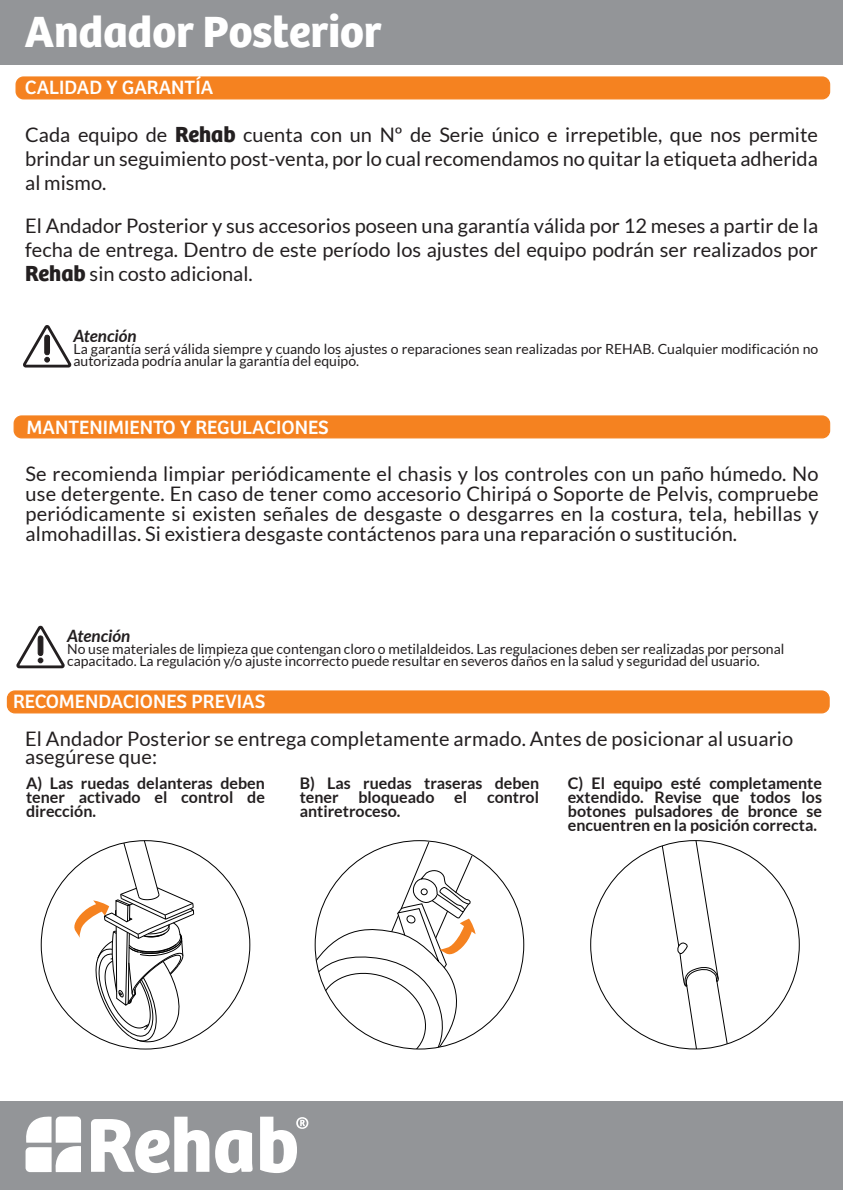
<style>
.page{position:relative;width:843px;height:1190px;background:#fff}
.page>*{position:absolute;margin:0;border:0;box-sizing:border-box;transform-origin:0 0}
.t1{font:700 45.4px "Bree";color:#fff}
.t2{font:20px/24px "Lato";letter-spacing:.01em;color:#231f20;text-align:justify}
.t3{font:20px "Bree";color:#fff}
.t4{font:italic 700 17px "Lato";color:#231f20}
.t5{font:700 16px/14px "Lato";color:#231f20;text-align:justify}
.t6{font:14px/12px "Lato";color:#231f20}
.s1{font-family:"Bree";font-weight:700;font-size:22.6px}
</style>
<div class="page">
<div style="left:0;top:0;width:842px;height:64px;background:#939598"></div>
<div style="left:7px;top:691px;width:821px;height:22px;background:#f58220;border-radius:8px"></div>
<div style="left:7px;top:690px;width:822px;height:23px;border:1px solid #f58220;border-radius:8px"></div>
<div style="left:16px;top:77px;width:813px;height:22px;background:#f58220;border-radius:7px"></div>
<div style="left:15px;top:76px;width:814px;height:23px;border:1px solid #f58220;border-radius:7px"></div>
<div style="left:14px;top:416px;width:815px;height:22px;background:#f58220;border-radius:7px"></div>
<div style="left:14px;top:415px;width:815px;height:23px;border:1px solid #f58220;border-radius:7px"></div>
<svg style="left:23px;top:325px;width:49px;height:43px"></svg>
<svg style="left:16px;top:625px;width:49px;height:44px"></svg>
<svg style="left:659px;top:841px;width:77px;height:208px"></svg>
<svg style="left:315px;top:842px;width:160px;height:207px"></svg>
<svg style="left:41px;top:841px;width:153px;height:207px"></svg>
<div style="left:0;top:1102px;width:842px;height:88px;background:#939598"></div>
<svg style="left:91px;top:1117px;width:118px;height:56px"></svg>
<svg style="left:215px;top:1130px;width:38px;height:43px"></svg>
<svg style="left:260px;top:1117px;width:48px;height:56px"></svg>
<svg style="left:25px;top:1116px;width:56px;height:56px"></svg>
<h1 class="t1" style="left:25px;top:3px;width:358px">Andador Posterior</h1>
<p class="t3" style="left:25px;top:75px;width:190px">CALIDAD Y GARANTÍA</p>
<p class="t2" style="left:25px;top:123px;width:793px">Cada equipo de <span class="s1">Rehab</span> cuenta con un Nº de Serie único e irrepetible, que nos permite brindar un seguimiento post-venta, por lo cual recomendamos no quitar la etiqueta adherida al mismo.</p>
<p class="t2" style="left:25px;top:214px;width:794px">El Andador Posterior y sus accesorios poseen una garantía válida por 12 meses a partir de la fecha de entrega. Dentro de este período los ajustes del equipo podrán ser realizados por <span class="s1">Rehab</span> sin costo adicional.</p>
<p class="t4" style="left:73px;top:326px;width:65px">Atención</p>
<p class="t6" style="left:73px;top:342px;width:745px">La garantía será válida siempre y cuando los ajustes o reparaciones sean realizadas por REHAB. Cualquier modificación no autorizada podría anular la garantía del equipo.</p>
<p class="t3" style="left:27px;top:415px;width:304px">MANTENIMIENTO Y REGULACIONES</p>
<p class="t2" style="left:26px;top:464px;width:794px;line-height:20px">Se recomienda limpiar periódicamente el chasis y los controles con un paño húmedo. No use detergente. En caso de tener como accesorio Chiripá o Soporte de Pelvis, compruebe periódicamente si existen señales de desgaste o desgarres en la costura, tela, hebillas y almohadillas. Si existiera desgaste contáctenos para una reparación o sustitución.</p>
<p class="t4" style="left:67px;top:626px;width:65px">Atención</p>
<p class="t6" style="left:67px;top:643px;width:718px">No use materiales de limpieza que contengan cloro o metilaldeidos. Las regulaciones deben ser realizadas por personal capacitado. La regulación y/o ajuste incorrecto puede resultar en severos daños en la salud y seguridad del usuario.</p>
<p class="t3" style="left:13px;top:689px;width:254px">RECOMENDACIONES PREVIAS</p>
<p class="t2" style="left:25px;top:729px;width:769px;line-height:18px">El Andador Posterior se entrega completamente armado. Antes de posicionar al usuario asegúrese que:</p>
<p class="t5" style="left:26px;top:775px;width:240px">A) Las ruedas delanteras deben tener activado el control de dirección.</p>
<p class="t5" style="left:299px;top:775px;width:241px">B) Las ruedas traseras deben tener bloqueado el control antiretroceso.</p>
<p class="t5" style="left:567px;top:776px;width:255px">C) El equipo esté completamente extendido. Revise que todos los botones pulsadores de bronce se encuentren en la posición correcta.</p>
</div>
